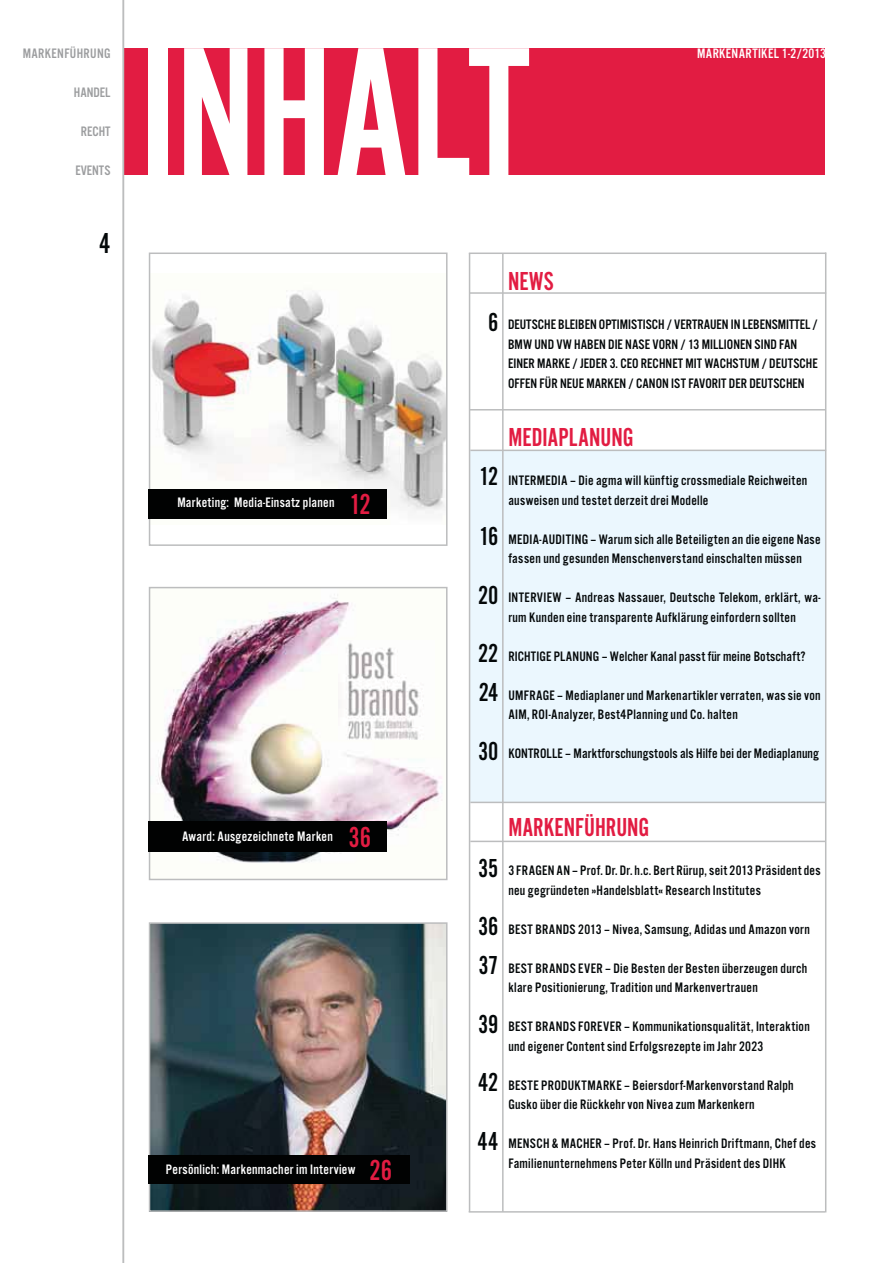
<style>
.page{position:relative;width:893px;height:1263px;background:#fff}
.page>*{position:absolute;margin:0;border:0;box-sizing:border-box;transform-origin:0 0}
.t1{font:191.1px "Alternate Got No 2 D";color:#fff}
.t2{font:30px "Alternate Got No 2 D";color:#040809}
.t3{font:27px "Alternate Got No 2 D";color:#e21c42}
.t4{font:27px/58.5px "Alternate Got No 2 D";color:#040809;text-align:justify}
.t5{font:14.25px/19.5px "Alternate Got No 3 D";letter-spacing:.02em;color:#040809}
.t6{font:14.25px "Alternate Got No 3 D";letter-spacing:.02em;color:#fff}
.t7{font:14.25px "Alternate Got No 3 D";letter-spacing:.01em;color:#9c9d9f}
.s1{font-family:"Alternate Got No 2 D";font-size:30px;color:#e21c42}
</style>
<div class="page">
<div style="left:123px;top:49px;width:702px;height:126px;background:#e21c42"></div>
<div style="left:469px;top:451px;width:356px;height:351px;background:#ebf7fe"></div>
<img style="left:152px;top:925px;width:292px;height:284px">
<div style="left:149px;top:922px;width:298px;height:290px;border:2px solid #bcbdbe"></div>
<img style="left:152px;top:290px;width:292px;height:223px">
<div style="left:149px;top:253px;width:298px;height:293px;border:2px solid #bcbdbe"></div>
<img style="left:152px;top:594px;width:290px;height:269px">
<div style="left:149px;top:587px;width:298px;height:293px;border:2px solid #bcbdbe"></div>
<div style="left:149px;top:489px;width:238px;height:30px;background:#010202"></div>
<hr style="left:470px;top:292px;width:356px;height:2px;background:#bcbdbe">
<hr style="left:470px;top:841px;width:356px;height:1px;background:#bcbdbe">
<hr style="left:470px;top:802px;width:356px;height:1px;background:#bcbdbe">
<hr style="left:469px;top:1211px;width:356px;height:2px;background:#bcbdbe">
<hr style="left:469px;top:253px;width:357px;height:1px;background:#bcbdbe">
<hr style="left:469px;top:253px;width:1px;height:959px;background:#bcbdbe">
<hr style="left:470px;top:409px;width:356px;height:2px;background:#bcbdbe">
<hr style="left:470px;top:450px;width:356px;height:1px;background:#bcbdbe">
<hr style="left:502px;top:253px;width:1px;height:959px;background:#bcbdbe">
<div style="left:149px;top:1156px;width:261px;height:28px;background:#010202"></div>
<div style="left:149px;top:822px;width:238px;height:30px;background:#010202"></div>
<hr style="left:123px;top:0;width:1px;height:1263px;background:#bcbdbe">
<hr style="left:825px;top:253px;width:1px;height:959px;background:#bcbdbe">
<img style="left:339px;top:641px;width:96px;height:99px">
<p class="t7" style="left:23px;top:48px;width:89px">MARKENFÜHRUNG</p>
<p class="t7" style="left:74px;top:87px;width:38px">HANDEL</p>
<p class="t7" style="left:81px;top:126px;width:31px">RECHT</p>
<p class="t7" style="left:75px;top:165px;width:37px">EVENTS</p>
<p class="t2" style="left:99px;top:233px;width:13px">4</p>
<p class="t1" style="left:139px;top:49px;width:392px">INHALT</p>
<p class="t6" style="left:697px;top:48px;width:130px">MARKENARTIKEL 1-2/2013</p>
<p class="t6" style="left:177px;top:498px;width:195px">Marketing: Media-Einsatz planen <span class="s1">12</span></p>
<p class="t6" style="left:182px;top:831px;width:191px">Award: Ausgezeichnete Marken <span class="s1">36</span></p>
<p class="t6" style="left:166px;top:1164px;width:228px">Persönlich: Markenmacher im Interview <span class="s1">26</span></p>
<p class="t4" style="left:488px;top:295px;width:12px">6</p>
<p class="t3" style="left:508px;top:272px;width:47px">NEWS</p>
<p class="t5" style="left:508px;top:316px;width:311px">DEUTSCHE BLEIBEN OPTIMISTISCH / VERTRAUEN IN LEBENSMITTEL / BMW UND VW HABEN DIE NASE VORN / 13 MILLIONEN SIND FAN EINER MARKE / JEDER 3. CEO RECHNET MIT WACHSTUM / DEUTSCHE OFFEN FÜR NEUE MARKEN / CANON IST FAVORIT DER DEUTSCHEN</p>
<p class="t4" style="left:479px;top:450px;width:21px">12</p>
<p class="t4" style="left:478px;top:510px;width:22px">16<br>20<br>22</p>
<p class="t4" style="left:478px;top:666px;width:22px">24<br>30</p>
<p class="t3" style="left:508px;top:428px;width:127px">MEDIAPLANUNG</p>
<p class="t5" style="left:508px;top:472px;width:300px">INTERMEDIA – Die agma will künftig crossmediale Reichweiten ausweisen und testet derzeit drei Modelle</p>
<p class="t5" style="left:508px;top:531px;width:314px">MEDIA-AUDITING – Warum sich alle Beteiligten an die eigene Nase fassen und gesunden Menschenverstand einschalten müssen</p>
<p class="t5" style="left:508px;top:589px;width:314px">INTERVIEW – Andreas Nassauer, Deutsche Telekom, erklärt, wa&shy;rum Kunden eine transparente Aufklärung einfordern sollten</p>
<p class="t5" style="left:508px;top:648px;width:299px">RICHTIGE PLANUNG – Welcher Kanal passt für meine Botschaft?</p>
<p class="t5" style="left:508px;top:687px;width:314px">UMFRAGE – Mediaplaner und Markenartikler verraten, was sie von<br>AIM, ROI-Analyzer, Best4Planning und Co. halten</p>
<p class="t5" style="left:508px;top:745px;width:312px">KONTROLLE – Marktforschungstools als Hilfe bei der Mediaplanung</p>
<p class="t4" style="left:478px;top:841px;width:22px">35<br>36</p>
<p class="t4" style="left:478px;top:939px;width:22px">37<br>39<br>42<br>44</p>
<p class="t3" style="left:508px;top:818px;width:143px">MARKENFÜHRUNG</p>
<p class="t5" style="left:508px;top:862px;width:314px">3 FRAGEN AN – Prof. Dr. Dr. h.c. Bert Rürup, seit 2013 Präsident des neu gegründeten »Handelsblatt« Research Institutes</p>
<p class="t5" style="left:508px;top:921px;width:303px">BEST BRANDS 2013 – Nivea, Samsung, Adidas und Amazon vorn</p>
<p class="t5" style="left:508px;top:960px;width:301px">BEST BRANDS EVER – Die Besten der Besten überzeugen durch klare Positionierung, Tradition und Markenvertrauen</p>
<p class="t5" style="left:508px;top:1018px;width:303px">BEST BRANDS FOREVER – Kommunikationsqualität, Interaktion und eigener Content sind Erfolgsrezepte im Jahr 2023</p>
<p class="t5" style="left:508px;top:1077px;width:287px">BESTE PRODUKTMARKE – Beiersdorf-Markenvorstand Ralph<br>Gusko über die Rückkehr von Nivea zum Markenkern</p>
<p class="t5" style="left:508px;top:1135px;width:309px">MENSCH &amp; MACHER – Prof. Dr. Hans Heinrich Driftmann, Chef des<br>Familienunternehmens Peter Kölln und Präsident des DIHK</p>
</div>
